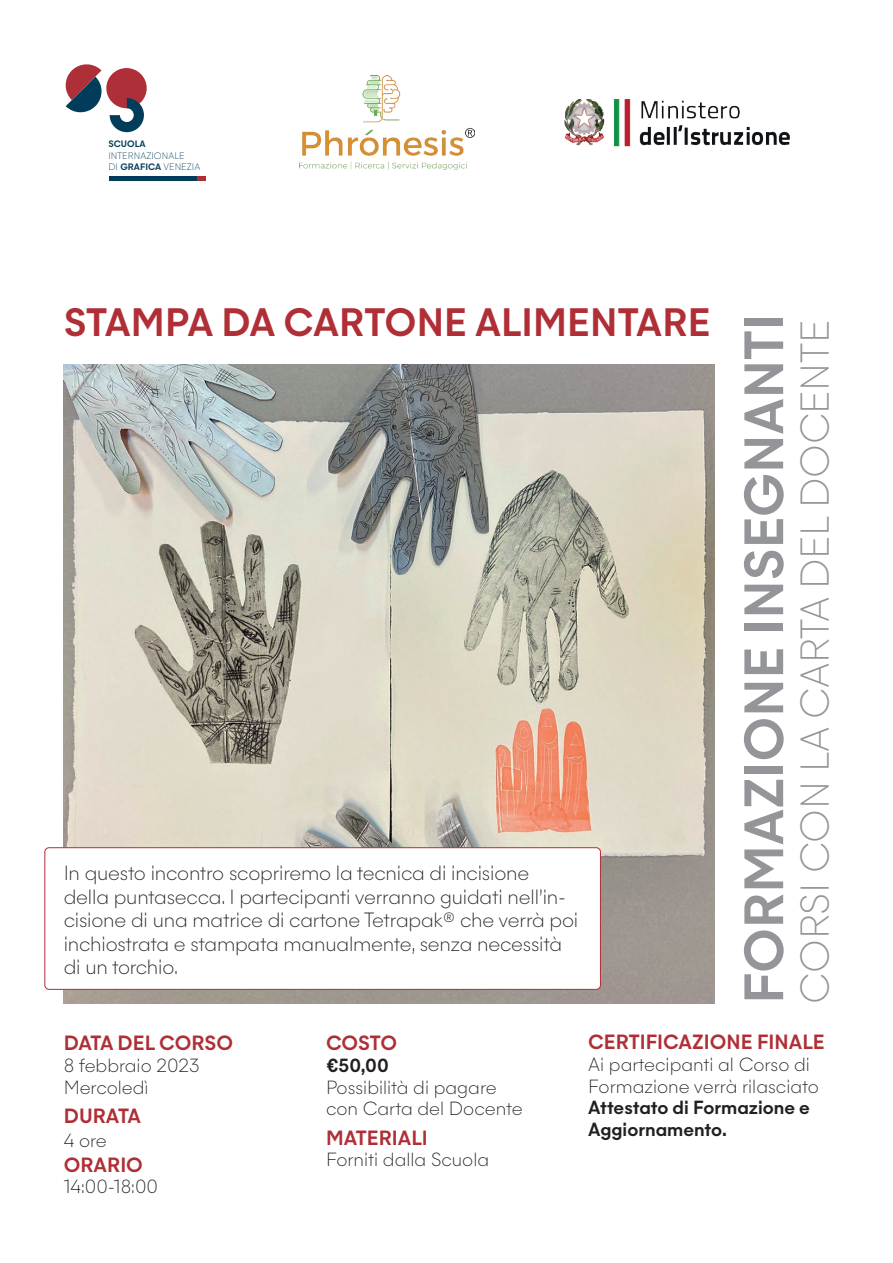
<style>
.page{position:relative;width:893px;height:1263px;background:#fff}
.page>*{position:absolute;margin:0;border:0;box-sizing:border-box;transform-origin:0 0}
.t1{font:500 52.35px "Majorant";color:#939598}
.t2{font:100 38.1px "Majorant";letter-spacing:-.01em;color:#939598}
.t3{font:500 37.5px "Majorant";letter-spacing:.005em;color:#b02f37}
.t4{font:100 19.5px/23.4px "Majorant";letter-spacing:-.01em;color:#231f20}
.t5{font:500 19.5px "Majorant";color:#b02f37}
.t6{font:100 18px/21.6px "Majorant";color:#231f20}
.t7{font:500 18px/21.6px "Majorant";color:#231f20}
.t8{font:100 8.85px/11.9px "Majorant";letter-spacing:.01em;color:#013d5a}
.t9{font:500 8.85px "Majorant";letter-spacing:.005em;color:#013d5a}
.s1{font-weight:500}
</style>
<div class="page">
<img style="left:64px;top:364px;width:650px;height:639px">
<div style="left:45px;top:848px;width:555px;height:141px;background:#fff;border-radius:4px"></div>
<div style="left:45px;top:847px;width:556px;height:142px;border:1px solid #b02f37;border-radius:4px"></div>
<img style="left:300px;top:75px;width:175px;height:95px">
<img style="left:564px;top:99px;width:226px;height:48px">
<div style="left:106px;top:68px;width:41px;height:40px;background:#ae2f38;border-radius:50%"></div>
<svg style="left:110px;top:98px;width:34px;height:34px"></svg>
<svg style="left:65px;top:64px;width:37px;height:49px"></svg>
<hr style="left:109px;top:176px;width:89px;height:4px;background:#013d5a">
<svg style="left:198px;top:176px;width:8px;height:4px"></svg>
<p class="t9" style="left:108px;top:138px;width:39px">SCUOLA</p>
<p class="t8" style="left:108px;top:149px;width:93px">INTERNAZIONALE<br>DI <span class="s1">GRAFICA</span> VENEZIA</p>
<h3 class="t3" style="left:64px;top:298px;width:648px">STAMPA DA CARTONE ALIMENTARE</h3>
<p class="t4" style="left:64px;top:862px;width:516px">In questo incontro scopriremo la tecnica di incisione della puntasecca. I partecipanti verranno guidati nell’in&shy;cisione di una matrice di cartone Tetrapak® che verrà poi inchiostrata e stampata manualmente, senza necessità di un torchio.</p>
<h1 class="t1" style="left:731px;top:1003px;width:691px;rotate:-90deg">FORMAZIONE INSEGNANTI</h1>
<h2 class="t2" style="left:791px;top:1003px;width:685px;rotate:-90deg">CORSI CON LA CARTA DEL DOCENTE</h2>
<p class="t5" style="left:64px;top:1031px;width:171px">DATA DEL CORSO</p>
<p class="t6" style="left:64px;top:1055px;width:137px">8 febbraio 2023<br>Mercoledì</p>
<p class="t5" style="left:64px;top:1103px;width:79px">DURATA</p>
<p class="t6" style="left:64px;top:1129px;width:45px">4 ore</p>
<p class="t5" style="left:64px;top:1152px;width:81px">ORARIO</p>
<p class="t6" style="left:64px;top:1176px;width:96px">14:00-18:00</p>
<p class="t5" style="left:326px;top:1031px;width:73px">COSTO</p>
<p class="t7" style="left:326px;top:1055px;width:64px">€50,00</p>
<p class="t6" style="left:326px;top:1076px;width:198px">Possibilità di pagare con Carta del Docente</p>
<p class="t5" style="left:326px;top:1125px;width:103px">MATERIALI</p>
<p class="t6" style="left:326px;top:1149px;width:165px">Forniti dalla Scuola</p>
<p class="t5" style="left:588px;top:1030px;width:238px">CERTIFICAZIONE FINALE</p>
<p class="t6" style="left:588px;top:1053px;width:232px">Ai partecipanti al Corso di<br>Formazione verrà rilasciato</p>
<p class="t7" style="left:588px;top:1097px;width:223px">Attestato di Formazione e<br>Aggiornamento.</p>
</div>
